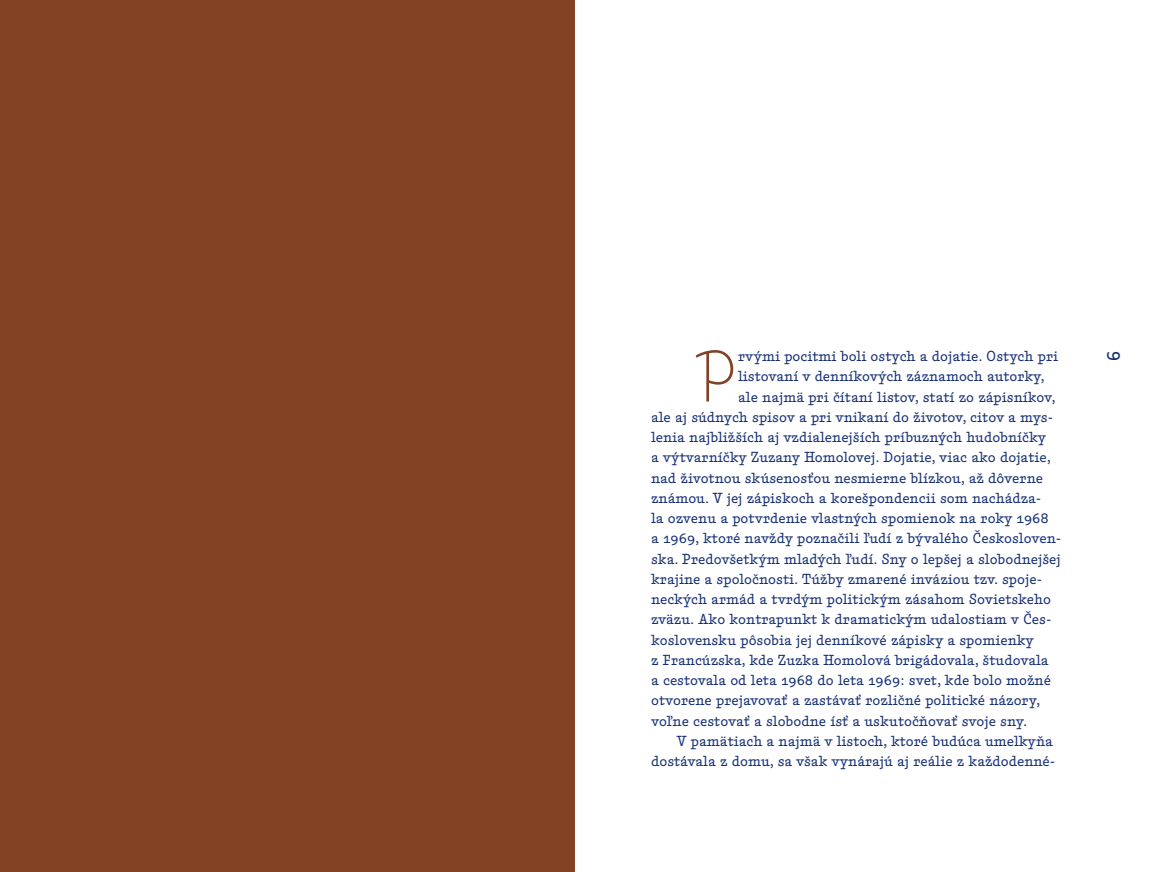
<style>
.page{position:relative;width:1149px;height:872px;background:#fff}
.page>*{position:absolute;margin:0;border:0;box-sizing:border-box;transform-origin:0 0}
.t1{font:300 66.45px "Arlette";color:#844225}
.t2{font:16.5px "Arlette";color:#142e73}
.t3{font:14.25px "Pathos";color:#142e73}
</style>
<div class="page">
<div style="left:0;top:0;width:574px;height:872px;background:#844225"></div>
<h1 class="t1" style="left:695px;top:349px;width:42px">P</h1>
<p class="t3" style="left:738px;top:351px;width:321px">rvými pocitmi boli ostych a dojatie. Ostych pri</p>
<p class="t3" style="left:738px;top:371px;width:308px">listovaní v denníkových záznamoch autorky,</p>
<p class="t3" style="left:738px;top:391px;width:319px">ale najmä pri čítaní listov, statí zo zápisníkov,</p>
<p class="t3" style="left:651px;top:411px;width:403px">ale aj súdnych spisov a pri vnikaní do životov, citov a mys-</p>
<p class="t3" style="left:651px;top:432px;width:396px">lenia najbližších aj vzdialenejších príbuzných hudobníčky</p>
<p class="t3" style="left:651px;top:452px;width:401px">a výtvarníčky Zuzany Homolovej. Dojatie, viac ako dojatie,</p>
<p class="t3" style="left:651px;top:472px;width:393px">nad životnou skúsenosťou nesmierne blízkou, až dôverne</p>
<p class="t3" style="left:651px;top:492px;width:391px">známou. V jej zápiskoch a korešpondencii som nachádza-</p>
<p class="t3" style="left:651px;top:513px;width:399px">la ozvenu a potvrdenie vlastných spomienok na roky 1968</p>
<p class="t3" style="left:651px;top:533px;width:411px">a 1969, ktoré navždy poznačili ľudí z bývalého Českosloven-</p>
<p class="t3" style="left:651px;top:553px;width:411px">ska. Predovšetkým mladých ľudí. Sny o lepšej a slobodnejšej</p>
<p class="t3" style="left:651px;top:573px;width:392px">krajine a spoločnosti. Túžby zmarené inváziou tzv. spoje-</p>
<p class="t3" style="left:651px;top:594px;width:401px">neckých armád a tvrdým politickým zásahom Sovietskeho</p>
<p class="t3" style="left:651px;top:614px;width:401px">zväzu. Ako kontrapunkt k dramatickým udalostiam v Čes-</p>
<p class="t3" style="left:651px;top:634px;width:384px">koslovensku pôsobia jej denníkové zápisky a spomienky</p>
<p class="t3" style="left:651px;top:654px;width:399px">z Francúzska, kde Zuzka Homolová brigádovala, študovala</p>
<p class="t3" style="left:651px;top:675px;width:401px">a cestovala od leta 1968 do leta 1969: svet, kde bolo možné</p>
<p class="t3" style="left:651px;top:695px;width:390px">otvorene prejavovať a zastávať rozličné politické názory,</p>
<p class="t3" style="left:651px;top:715px;width:377px">voľne cestovať a slobodne ísť a uskutočňovať svoje sny.</p>
<p class="t3" style="left:676px;top:736px;width:377px">V pamätiach a najmä v listoch, ktoré budúca umelkyňa</p>
<p class="t3" style="left:651px;top:756px;width:405px">dostávala z domu, sa však vynárajú aj reálie z každodenné-</p>
<p class="t2" style="left:1123px;top:351px;width:11px;rotate:90deg">9</p>
</div>
